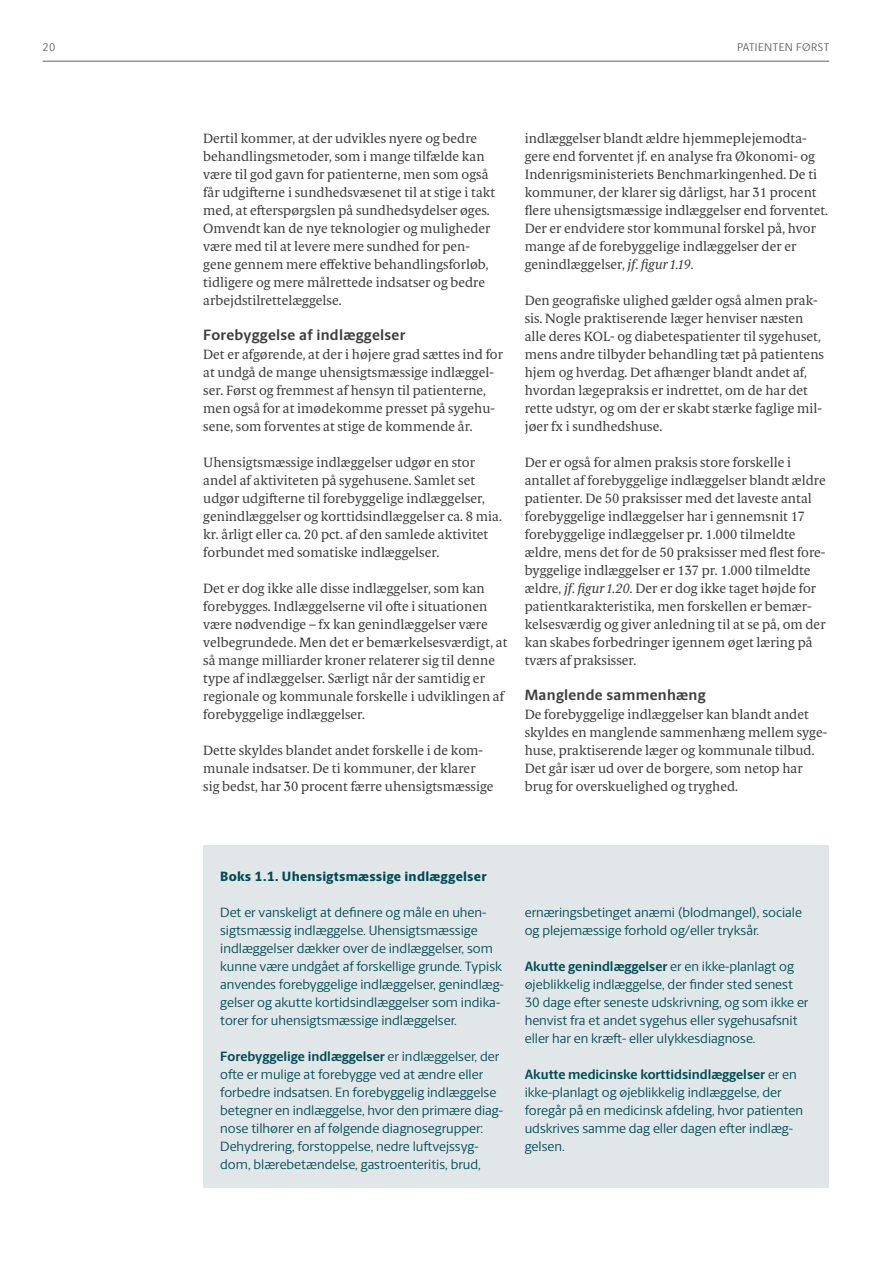
<style>
.page{position:relative;width:893px;height:1263px;background:#fff}
.page>*{position:absolute;margin:0;border:0;box-sizing:border-box;transform-origin:0 0}
.t1{font:700 15px "Berlingske Sans";letter-spacing:.02em;color:#3e3e3f}
.t2{font:13.5px/18px "Berlingske Serif Text";color:#3e3e3f}
.t3{font:13.5px/18px "Berlingske Sans";color:#004b53}
.t4{font:800 13.5px "Berlingske Sans";letter-spacing:.02em;color:#004b53}
.t5{font:11.25px "Berlingske Sans";letter-spacing:.025em;color:#636366}
.s1{font-style:italic}
.s2{font-weight:700}
</style>
<div class="page">
<div style="left:203px;top:845px;width:626px;height:342px;background:#e1e7e9"></div>
<hr style="left:43px;top:61px;width:786px;height:1px;background:#636366">
<p class="t5" style="left:43px;top:39px;width:14px">20</p>
<p class="t5" style="left:737px;top:39px;width:29px">Patienten</p>
<p class="t5" style="left:796px;top:39px;width:8px">først</p>
<p class="t2" style="left:203px;top:129px;width:294px">Dertil kommer, at der udvikles nyere og bedre behandlingsmetoder, som i mange tilfælde kan være til god gavn for patienterne, men som også får udgifterne i sundhedsvæsenet til at stige i takt med, at efterspørgslen på sundhedsydelser øges.<br>Omvendt kan de nye teknologier og muligheder være med til at levere mere sundhed for pen&shy;gene gennem mere effektive behandlingsforløb, tidligere og mere målrettede indsatser og bedre arbejdstilrettelæggelse.</p>
<p class="t1" style="left:203px;top:323px;width:204px">Forebyggelse af indlæggelser</p>
<p class="t2" style="left:203px;top:345px;width:301px">Det er afgørende, at der i højere grad sættes ind for at undgå de mange uhensigtsmæssige indlæggel&shy;ser. Først og fremmest af hensyn til patienterne, men også for at imødekomme presset på sygehu&shy;sene, som forventes at stige de kommende år.</p>
<p class="t2" style="left:203px;top:453px;width:300px">Uhensigtsmæssige indlæggelser udgør en stor andel af aktiviteten på sygehusene. Samlet set udgør udgifterne til forebyggelige indlæggelser, genindlæggelser og korttidsindlæggelser ca. 8 mia. kr. årligt eller ca. 20 pct. af den samlede aktivitet forbundet med somatiske indlæggelser.</p>
<p class="t2" style="left:203px;top:579px;width:306px">Det er dog ikke alle disse indlæggelser, som kan forebygges. Indlæggelserne vil ofte i situationen være nødvendige – fx kan genindlæggelser være velbegrundede. Men det er bemærkelsesværdigt, at så mange milliarder kroner relaterer sig til denne type af indlæggelser. Særligt når der samtidig er regionale og kommunale forskelle i udviklingen af forebyggelige indlæggelser.</p>
<p class="t2" style="left:203px;top:741px;width:292px">Dette skyldes blandet andet forskelle i de kom&shy;munale indsatser. De ti kommuner, der klarer sig bedst, har 30 procent færre uhensigtsmæssige</p>
<p class="t2" style="left:525px;top:129px;width:305px">indlæggelser blandt ældre hjemmeplejemodta&shy;gere end forventet jf. en analyse fra Økonomi- og Indenrigsministeriets Benchmarkingenhed. De ti kommuner, der klarer sig dårligst, har 31 procent flere uhensigtsmæssige indlæggelser end forventet.<br>Der er endvidere stor kommunal forskel på, hvor mange af de forebyggelige indlæggelser der er genindlæggelser, <span class="s1">jf. figur 1.19.</span></p>
<p class="t2" style="left:525px;top:291px;width:301px">Den geografiske ulighed gælder også almen prak&shy;sis. Nogle praktiserende læger henviser næsten alle deres KOL- og diabetespatienter til sygehuset, mens andre tilbyder behandling tæt på patientens hjem og hverdag. Det afhænger blandt andet af, hvordan lægepraksis er indrettet, om de har det rette udstyr, og om der er skabt stærke faglige mil&shy;jøer fx i sundhedshuse.</p>
<p class="t2" style="left:525px;top:453px;width:303px">Der er også for almen praksis store forskelle i antallet af forebyggelige indlæggelser blandt ældre patienter. De 50 praksisser med det laveste antal forebyggelige indlæggelser har i gennemsnit 17 forebyggelige indlæggelser pr. 1.000 tilmeldte ældre, mens det for de 50 praksisser med flest fore&shy;byggelige indlæggelser er 137 pr. 1.000 tilmeldte ældre, <span class="s1">jf. figur 1.20.</span> Der er dog ikke taget højde for patientkarakteristika, men forskellen er bemær&shy;kelsesværdig og giver anledning til at se på, om der kan skabes forbedringer igennem øget læring på tværs af praksisser.</p>
<p class="t1" style="left:525px;top:683px;width:182px">Manglende sammenhæng</p>
<p class="t2" style="left:525px;top:705px;width:304px">De forebyggelige indlæggelser kan blandt andet skyldes en manglende sammenhæng mellem syge&shy;huse, praktiserende læger og kommunale tilbud.<br>Det går især ud over de borgere, som netop har brug for overskuelighed og tryghed.</p>
<p class="t4" style="left:220px;top:866px;width:268px">Boks 1.1. Uhensigtsmæssige indlæggelser</p>
<p class="t3" style="left:220px;top:903px;width:285px">Det er vanskeligt at definere og måle en uhen&shy;sigtsmæssig indlæggelse. Uhensigtsmæssige indlæggelser dækker over de indlæggelser, som kunne være undgået af forskellige grunde. Typisk anvendes forebyggelige indlæggelser, genindlæg&shy;gelser og akutte kortidsindlæggelser som indika&shy;torer for uhensigtsmæssige indlæggelser.</p>
<p class="t3" style="left:220px;top:1047px;width:284px"><span class="s2">Forebyggelige indlæggelser</span> er indlæggelser, der ofte er mulige at forebygge ved at ændre eller forbedre indsatsen. En forebyggelig indlæggelse betegner en indlæggelse, hvor den primære diag&shy;nose tilhører en af følgende diagnosegrupper:<br>Dehydrering, forstoppelse, nedre luftvejssyg&shy;dom, blærebetændelse, gastroenteritis, brud,</p>
<p class="t3" style="left:525px;top:903px;width:279px">ernæringsbetinget anæmi (blodmangel), sociale og plejemæssige forhold og/eller tryksår.</p>
<p class="t3" style="left:525px;top:957px;width:285px"><span class="s2">Akutte genindlæggelser</span> er en ikke-planlagt og øjeblikkelig indlæggelse, der finder sted senest 30 dage efter seneste udskrivning, og som ikke er henvist fra et andet sygehus eller sygehusafsnit eller har en kræft- eller ulykkesdiagnose.</p>
<p class="t3" style="left:525px;top:1065px;width:280px"><span class="s2">Akutte medicinske korttidsindlæggelser</span> er en ikke-planlagt og øjeblikkelig indlæggelse, der foregår på en medicinsk afdeling, hvor patienten udskrives samme dag eller dagen efter indlæg&shy;gelsen.</p>
</div>
